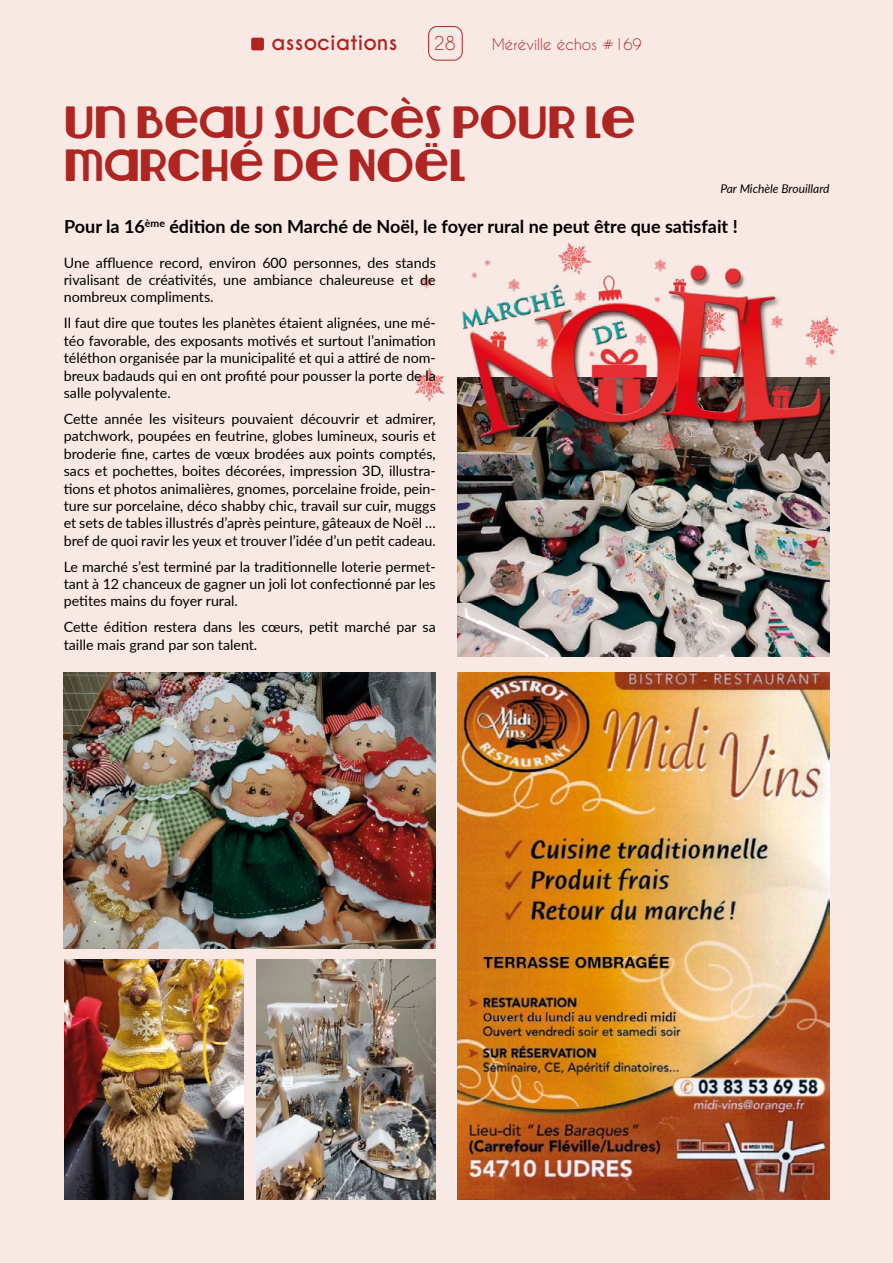
<style>
.page{position:relative;width:893px;height:1263px;background:#f8e9e4}
.page>*{position:absolute;margin:0;border:0;box-sizing:border-box;transform-origin:0 0}
.t1{font:36px/43.2px "Lemondrop";color:#ae2522}
.t2{font:700 21px "Caviar Dreams";color:#ae2522}
.t3{font:700 18px "Lato";color:#000}
.t4{font:18px "Caviar Dreams";color:#ae2522}
.t5{font:15px "Caviar Dreams";color:#ae2522}
.t6{font:14.25px/17.4px "Lato";color:#000;text-align:justify}
.t7{font:italic 12px "Lato";color:#000}
</style>
<div class="page">
<div style="left:251px;top:38px;width:13px;height:12px;background:#ae2522;border-radius:2px"></div>
<div style="left:428px;top:26px;width:34px;height:34px;border:1px solid #ae2522;border-radius:9px"></div>
<img style="left:256px;top:959px;width:180px;height:240px">
<img style="left:64px;top:959px;width:180px;height:240px">
<img style="left:64px;top:673px;width:372px;height:276px">
<img style="left:457px;top:451px;width:373px;height:206px">
<img style="left:457px;top:673px;width:373px;height:526px">
<img style="left:415px;top:242px;width:424px;height:209px">
<h2 class="t2" style="left:271px;top:30px;width:128px">associations</h2>
<p class="t4" style="left:434px;top:33px;width:23px">28</p>
<p class="t5" style="left:492px;top:36px;width:151px">Méréville échos #169</p>
<h1 class="t1" style="left:64px;top:102px;width:573px">UN BEAU SUCCÈS POUR LE<br>MARCHÉ DE NOËL</h1>
<p class="t7" style="left:721px;top:181px;width:111px">Par Michèle Brouillard</p>
<p class="t3" style="left:64px;top:213px;width:675px">Pour la 16<sup>ème</sup> édition de son Marché de Noël, le foyer rural ne peut être que satisfait !</p>
<p class="t6" style="left:64px;top:253px;width:374px">Une affluence record, environ 600 personnes, des stands rivalisant de créativités, une ambiance chaleureuse et de nombreux compliments.</p>
<p class="t6" style="left:64px;top:314px;width:374px">Il faut dire que toutes les planètes étaient alignées, une mé&shy;téo favorable, des exposants motivés et surtout l’animation téléthon organisée par la municipalité et qui a attiré de nom&shy;breux badauds qui en ont profité pour pousser la porte de la salle polyvalente.</p>
<p class="t6" style="left:64px;top:409px;width:374px">Cette année les visiteurs pouvaient découvrir et admirer, patchwork, poupées en feutrine, globes lumineux, souris et broderie fine, cartes de vœux brodées aux points comptés, sacs et pochettes, boites décorées, impression 3D, illustra&shy;tions et photos animalières, gnomes, porcelaine froide, pein&shy;ture sur porcelaine, déco shabby chic, travail sur cuir, muggs et sets de tables illustrés d’après peinture, gâteaux de Noël … bref de quoi ravir les yeux et trouver l’idée d’un petit cadeau.</p>
<p class="t6" style="left:64px;top:557px;width:374px">Le marché s’est terminé par la traditionnelle loterie permet&shy;tant à 12 chanceux de gagner un joli lot confectionné par les petites mains du foyer rural.</p>
<p class="t6" style="left:64px;top:618px;width:374px">Cette édition restera dans les cœurs, petit marché par sa taille mais grand par son talent.</p>
</div>
